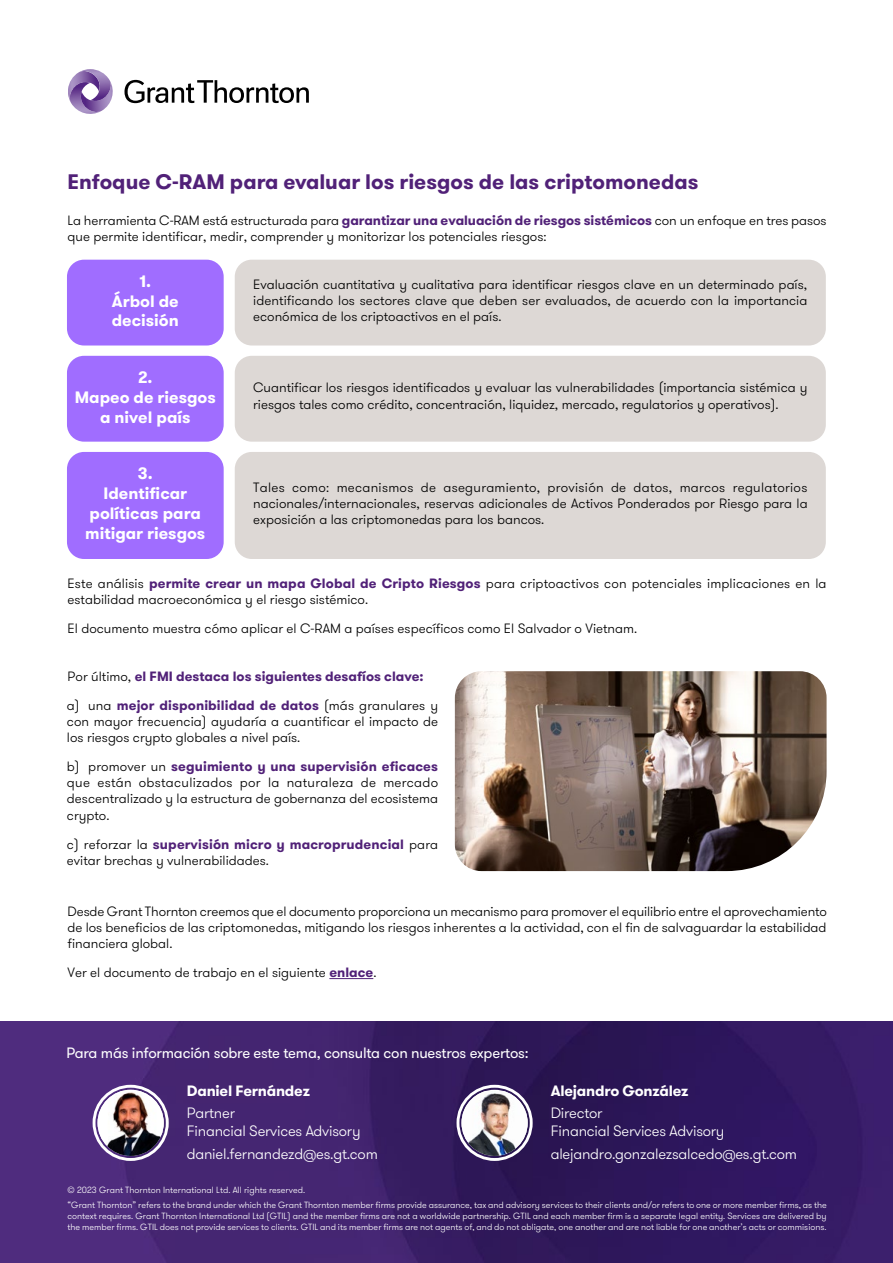
<style>
.page{position:relative;width:893px;height:1263px;background:#fff}
.page>*{position:absolute;margin:0;border:0;box-sizing:border-box;transform-origin:0 0}
.t1{font:700 21px "GT Walsheim Pro";color:#512178}
.t2{font:700 16.5px/19.8px "GT Walsheim Pro";color:#fff;text-align:center}
.t3{font:300 15px/18px "GT Walsheim Pro";letter-spacing:-.015em;color:#fff}
.t4{font:15px "GT Walsheim Pro";letter-spacing:-.015em;color:#fff}
.t5{font:700 15px "GT Walsheim Pro";letter-spacing:-.015em;color:#fff}
.t6{font:300 13.5px/16.2px "GT Walsheim Pro";color:#000;text-align:justify}
.t7{font:700 13.5px "GT Walsheim Pro";color:#512178}
.t8{font:300 9px/15px "GT Walsheim Pro";color:#fff}
.s1{font-weight:700;color:#512178}
.s2{font-weight:300;color:#000}
</style>
<div class="page">
<svg style="left:124px;top:80px;width:185px;height:23px"></svg>
<svg style="left:68px;top:69px;width:45px;height:45px"></svg>
<div style="left:67px;top:260px;width:157px;height:85px;background:#a06dff;border-radius:17px"></div>
<div style="left:67px;top:356px;width:157px;height:86px;background:#a06dff;border-radius:17px"></div>
<div style="left:67px;top:452px;width:157px;height:107px;background:#a06dff;border-radius:17px"></div>
<hr style="left:329px;top:978px;width:44px;height:1px;background:#512178">
<div style="left:235px;top:260px;width:591px;height:85px;background:#ddd8d5;border-radius:17px"></div>
<div style="left:235px;top:452px;width:591px;height:107px;background:#ddd8d5;border-radius:17px"></div>
<div style="left:235px;top:356px;width:591px;height:86px;background:#ddd8d5;border-radius:17px"></div>
<img style="left:455px;top:671px;width:372px;height:200px">
<img style="left:0;top:1022px;width:893px;height:241px">
<div style="left:93px;top:1085px;width:76px;height:76px;border:3px solid #fff;border-radius:50%"></div>
<img style="left:98px;top:1090px;width:66px;height:66px;border-radius:33px">
<div style="left:456px;top:1085px;width:77px;height:76px;border:3px solid #fff;border-radius:50%"></div>
<img style="left:461px;top:1091px;width:67px;height:65px">
<h1 class="t1" style="left:68px;top:168px;width:632px">Enfoque C-RAM para evaluar los riesgos de las criptomonedas</h1>
<p class="t6" style="left:68px;top:212px;width:761px">La herramienta C-RAM está estructurada para <span class="s1">garantizar una evaluación de riesgos sistémicos</span> con un enfoque en tres pasos que permite identificar, medir, comprender y monitorizar los potenciales riesgos:</p>
<p class="t2" style="left:112px;top:271px;width:69px">1.<br>Árbol de decisión</p>
<p class="t2" style="left:75px;top:367px;width:143px">2.<br>Mapeo de riesgos a nivel país</p>
<p class="t2" style="left:85px;top:464px;width:122px">3.<br>Identificar políticas para mitigar riesgos</p>
<p class="t6" style="left:253px;top:276px;width:556px">Evaluación cuantitativa y cualitativa para identificar riesgos clave en un determinado país, identificando los sectores clave que deben ser evaluados, de acuerdo con la importancia económica de los criptoactivos en el país.</p>
<p class="t6" style="left:253px;top:380px;width:556px">Cuantificar los riesgos identificados y evaluar las vulnerabilidades (importancia sistémica y riesgos tales como crédito, concentración, liquidez, mercado, regulatorios y operativos).</p>
<p class="t6" style="left:253px;top:479px;width:556px">Tales como: mecanismos de aseguramiento, provisión de datos, marcos regulatorios nacionales/internacionales, reservas adicionales de Activos Ponderados por Riesgo para la exposición a las criptomonedas para los bancos.</p>
<p class="t6" style="left:68px;top:575px;width:761px">Este análisis <span class="s1">permite crear un mapa Global de Cripto Riesgos</span> para criptoactivos con potenciales implicaciones en la estabilidad macroeconómica y el riesgo sistémico.</p>
<p class="t6" style="left:68px;top:620px;width:571px">El documento muestra cómo aplicar el C-RAM a países específicos como El Salvador o Vietnam.</p>
<p class="t7" style="left:68px;top:668px;width:358px"><span class="s2">Por último,</span> el FMI destaca los siguientes desafíos clave:</p>
<p class="t6" style="left:67px;top:697px;width:373px">a) una <span class="s1">mejor disponibilidad de datos</span> (más granulares y con mayor frecuencia) ayudaría a cuantificar el impacto de los riesgos crypto globales a nivel país.</p>
<p class="t6" style="left:67px;top:758px;width:373px">b) promover un <span class="s1">seguimiento y una supervisión eficaces </span>que están obstaculizados por la naturaleza de mercado descentralizado y la estructura de gobernanza del ecosistema crypto.</p>
<p class="t6" style="left:67px;top:836px;width:373px">c) reforzar la <span class="s1">supervisión micro y macroprudencial</span> para evitar brechas y vulnerabilidades.</p>
<p class="t6" style="left:68px;top:903px;width:761px">Desde Grant Thornton creemos que el documento proporciona un mecanismo para promover el equilibrio entre el aprovechamiento de los beneficios de las criptomonedas, mitigando los riesgos inherentes a la actividad, con el fin de salvaguardar la estabilidad financiera global.</p>
<p class="t6" style="left:68px;top:965px;width:310px">Ver el documento de trabajo en el siguiente <span class="s1">enlace</span>.</p>
<p class="t4" style="left:67px;top:1043px;width:464px">Para más información sobre este tema, consulta con nuestros expertos:</p>
<p class="t5" style="left:187px;top:1081px;width:125px">Daniel Fernández</p>
<p class="t3" style="left:187px;top:1104px;width:175px">Partner<br>Financial Services Advisory</p>
<p class="t3" style="left:187px;top:1145px;width:193px">daniel.fernandezd@es.gt.com</p>
<p class="t5" style="left:551px;top:1081px;width:139px">Alejandro González</p>
<p class="t3" style="left:551px;top:1104px;width:175px">Director<br>Financial Services Advisory</p>
<p class="t3" style="left:551px;top:1145px;width:248px">alejandro.gonzalezsalcedo@es.gt.com</p>
<p class="t8" style="left:68px;top:1183px;width:761px">© 2023 Grant Thornton International Ltd. All rights reserved.<br>“Grant Thornton” refers to the brand under which the Grant Thornton member firms provide assurance, tax and advisory services to their clients and/or refers to one or more member firms, as the</p>
<p class="t8" style="left:68px;top:1211px;width:761px;line-height:10.8px">context requires. Grant Thornton International Ltd (GTIL) and the member firms are not a worldwide partnership. GTIL and each member firm is a separate legal entity. Services are delivered by the member firms. GTIL does not provide services to clients. GTIL and its member firms are not agents of, and do not obligate, one another and are not liable for one another’s acts or commisions.</p>
</div>
